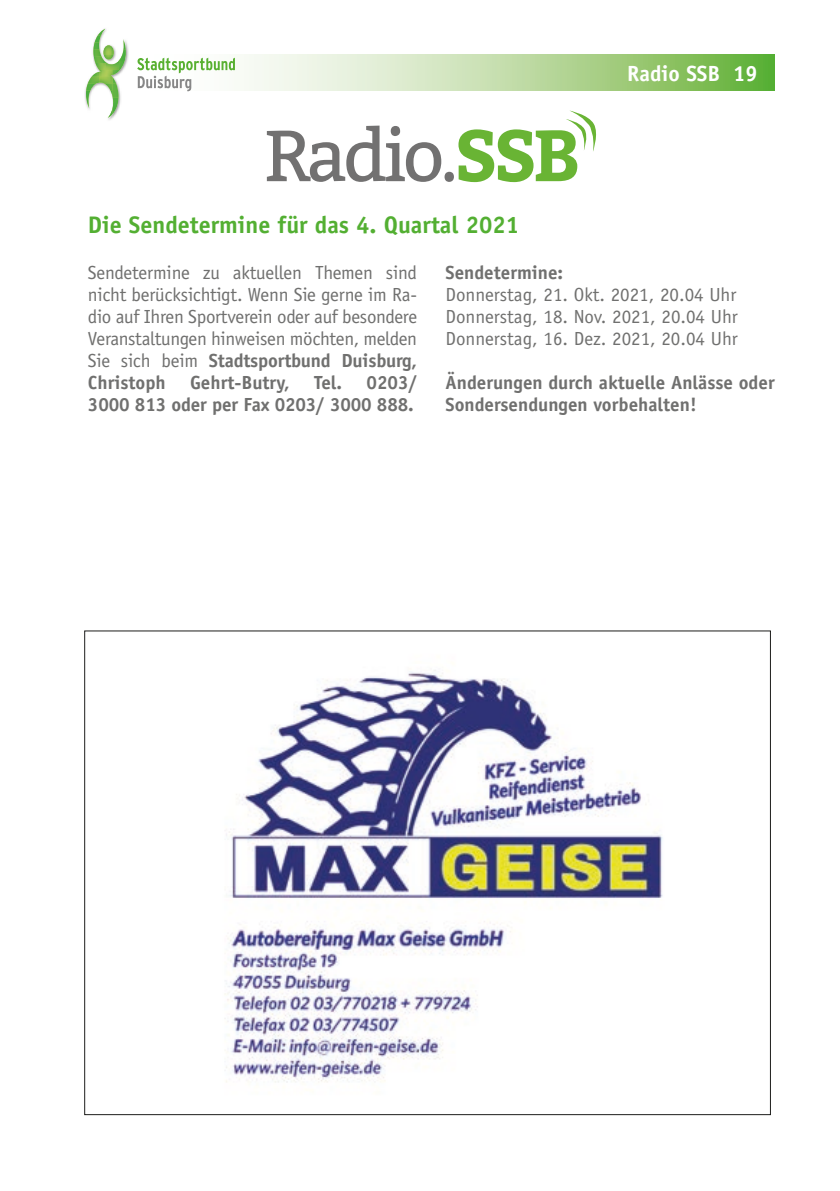
<style>
.page{position:relative;width:840px;height:1191px;background:#fff}
.page>*{position:absolute;margin:0;border:0;box-sizing:border-box;transform-origin:0 0}
.t1{font:700 24px "Officina Sans";color:#53af32}
.t2{font:700 22px "Officina Sans";color:#fff}
.t3{font:19px/22px "Officina Sans";letter-spacing:-.015em;color:#70706f;text-align:justify}
.t4{font:700 19px/22px "Officina Sans";color:#70706f;text-align:right}
.s1{font-weight:700}
</style>
<div class="page">
<svg style="left:147px;top:54px;width:627px;height:37px;background:#bcdba4"></svg>
<svg style="left:85px;top:29px;width:44px;height:89px"></svg>
<svg style="left:137px;top:58px;width:98px;height:33px"></svg>
<img style="left:225px;top:670px;width:438px;height:413px">
<svg style="left:267px;top:111px;width:328px;height:71px"></svg>
<p class="t2" style="left:626px;top:60px;width:132px">Radio SSB 19</p>
<p class="t1" style="left:88px;top:210px;width:432px">Die Sendetermine für das 4. Quartal 2021</p>
<p class="t3" style="left:88px;top:261px;width:330px">Sendetermine zu aktuellen Themen sind nicht berücksichtigt. Wenn Sie gerne im Ra&shy;dio auf Ihren Sportverein oder auf besondere Veranstaltungen hinweisen möchten, melden Sie sich beim <span class="s1">Stadtsportbund Duisburg, Christoph</span></p>
<p class="t4" style="left:445px;top:261px;width:119px">Sendetermine:</p>
<p class="t3" style="left:445px;top:283px;width:294px">Donnerstag, 21. Okt. 2021, 20.04 Uhr Donnerstag, 18. Nov. 2021, 20.04 Uhr Donnerstag, 16. Dez. 2021, 20.04 Uhr</p>
<p class="t4" style="left:445px;top:371px;width:330px;text-align:left">Änderungen durch aktuelle Anlässe oder<br>Sondersendungen vorbehalten!</p>
<p class="t4" style="left:88px;top:371px;width:330px">0203/<br>3000 813 oder per Fax 0203/ 3000 888.</p>
<p class="t4" style="left:190px;top:371px;width:101px">Gehrt-Butry,</p>
<p class="t4" style="left:314px;top:371px;width:30px">Tel.</p>
</div>
